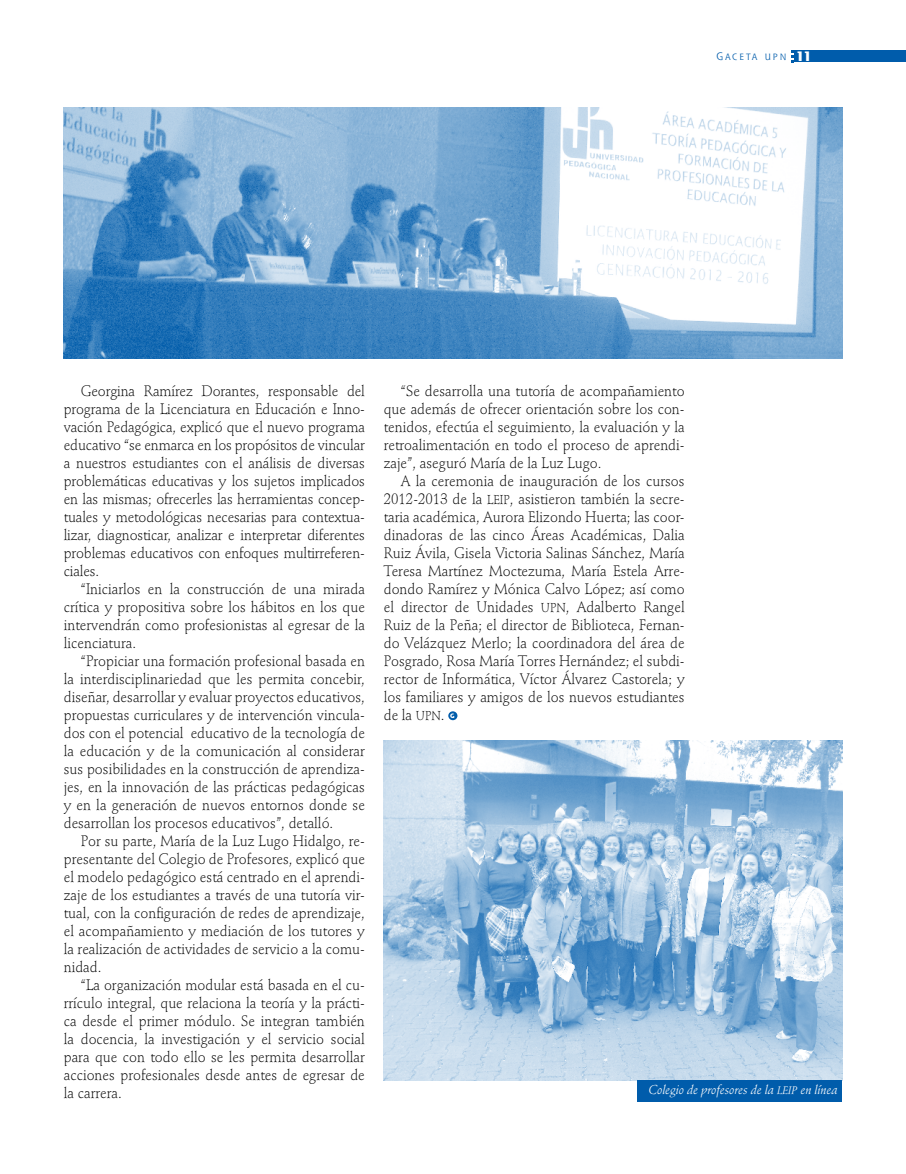
<style>
.page{position:relative;width:906px;height:1174px;background:#fff}
.page>*{position:absolute;margin:0;border:0;box-sizing:border-box;transform-origin:0 0}
.t1{font:300 15px/18px "Stempel Schneidler";color:#000;text-align:justify;scale:.95 1}
.t2{font:italic 12.75px "Stempel Schneidler";color:#fff;scale:.95 1}
.t3{font:8.85px "Shannon Book SC850";letter-spacing:.235em;color:#005cab}
.t4{font:700 6.3px "Stone Sans";color:#fff;scale:.95 1}
.s1{font-size:10.5px}
.s2{font-family:"Briem Akademi MM 900 400";font-size:13.5px;color:#fff}
.s3{font-family:"Stempel Schneidler Light SC850";font-weight:400;font-size:12.75px}
.s4{font-family:"Stempel Schneidler Italic SC850";font-style:normal;font-size:10.8px}
</style>
<div class="page">
<div style="left:794px;top:51px;width:112px;height:11px;background:#005cab"></div>
<svg style="left:791px;top:50px;width:2px;height:12px"></svg>
<div style="left:448px;top:711px;width:9px;height:9px;background:#005cab;border-radius:50%"></div>
<img style="left:384px;top:741px;width:458px;height:339px">
<img style="left:64px;top:108px;width:778px;height:251px">
<div style="left:637px;top:1080px;width:205px;height:22px;background:#005cab"></div>
<p class="t3" style="left:716px;top:51px;width:96px"><span class="s1">G</span>ACETA UPN <span class="s2">11</span></p>
<p class="t1" style="left:64px;top:382px;width:318px;text-indent:17px">Georgina Ramírez Dorantes, responsable del programa de la Licenciatura en Educación e Inno&shy;vación Pedagógica, explicó que el nuevo programa educativo “se enmarca en los propósitos de vincular a nuestros estudiantes con el análisis de diversas problemáticas educativas y los sujetos implicados en las mismas; ofrecerles las herramientas concep&shy;tuales y metodológicas necesarias para contextua&shy;lizar, diagnosticar, analizar e interpretar diferentes problemas educativos con enfoques multirreferen&shy;ciales.</p>
<p class="t1" style="left:64px;top:580px;width:318px;text-indent:17px">“Iniciarlos en la construcción de una mirada crítica y propositiva sobre los hábitos en los que intervendrán como profesionistas al egresar de la licenciatura.</p>
<p class="t1" style="left:64px;top:652px;width:318px;text-indent:17px">“Propiciar una formación profesional basada en la interdisciplinariedad que les permita concebir, diseñar, desarrollar y evaluar proyectos educativos, propuestas curriculares y de intervención vincula&shy;dos con el potencial educativo de la tecnología de la educación y de la comunicación al considerar sus posibilidades en la construcción de aprendiza&shy;jes, en la innovación de las prácticas pedagógicas y en la generación de nuevos entornos donde se desarrollan los procesos educativos”, detalló.</p>
<p class="t1" style="left:64px;top:832px;width:318px;text-indent:17px">Por su parte, María de la Luz Lugo Hidalgo, re&shy;presentante del Colegio de Profesores, explicó que el modelo pedagógico está centrado en el aprendi&shy;zaje de los estudiantes a través de una tutoría vir&shy;tual, con la configuración de redes de aprendizaje, el acompañamiento y mediación de los tutores y la realización de actividades de servicio a la comu&shy;nidad.</p>
<p class="t1" style="left:64px;top:976px;width:318px;text-indent:17px">“La organización modular está basada en el cu&shy;rrículo integral, que relaciona la teoría y la prácti&shy;ca desde el primer módulo. Se integran también la docencia, la investigación y el servicio social para que con todo ello se les permita desarrollar acciones profesionales desde antes de egresar de la carrera.</p>
<p class="t1" style="left:384px;top:382px;width:318px;text-indent:17px">“Se desarrolla una tutoría de acompañamiento que además de ofrecer orientación sobre los con&shy;tenidos, efectúa el seguimiento, la evaluación y la retroalimentación en todo el proceso de aprendi&shy;zaje”, aseguró María de la Luz Lugo.</p>
<p class="t1" style="left:384px;top:472px;width:318px;text-indent:17px">A la ceremonia de inauguración de los cursos 2012-2013 de la <span class="s3">LEIP</span>, asistieron también la secre&shy;taria académica, Aurora Elizondo Huerta; las coor&shy;dinadoras de las cinco Áreas Académicas, Dalia Ruiz Ávila, Gisela Victoria Salinas Sánchez, María Teresa Martínez Moctezuma, María Estela Arre&shy;dondo Ramírez y Mónica Calvo López; así como el director de Unidades <span class="s3">UPN</span>, Adalberto Rangel Ruiz de la Peña; el director de Biblioteca, Fernan&shy;do Velázquez Merlo; la coordinadora del área de Posgrado, Rosa María Torres Hernández; el subdi&shy;rector de Informática, Víctor Álvarez Castorela; y los familiares y amigos de los nuevos estudiantes de la <span class="s3">UPN</span>.</p>
<p class="t4" style="left:450px;top:712px;width:6px">G</p>
<p class="t2" style="left:648px;top:1082px;width:200px">Colegio de profesores de la <span class="s4">leip</span> en línea</p>
</div>
